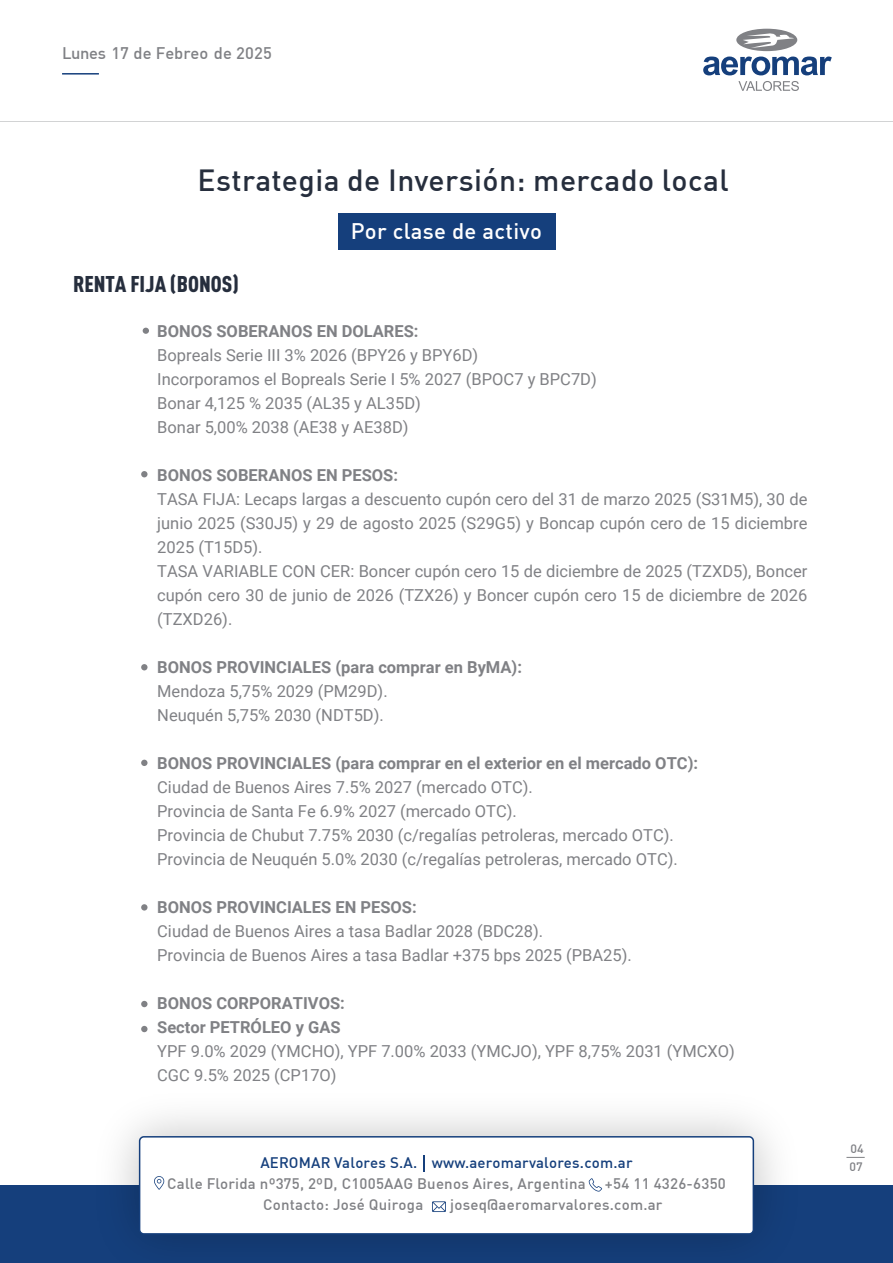
<style>
.page{position:relative;width:893px;height:1263px;background:#fff}
.page>*{position:absolute;margin:0;border:0;box-sizing:border-box;transform-origin:0 0}
.t1{font:500 30px "DIN";letter-spacing:.015em;color:#262e3d}
.t2{font:900 condensed 22.5px "DIN Pro";color:#262e3d}
.t3{font:500 22.05px "DIN";letter-spacing:.015em;color:#fff}
.t4{font:16.5px/24px "Roboto";color:#808185}
.t5{font:700 16.5px/24px "Roboto";color:#808185}
.t6{font:500 16.5px "DIN";color:#808185}
.t7{font:500 15px "DIN";letter-spacing:.015em;color:#808185}
.t8{font:500 15px "DIN";letter-spacing:.015em;color:#153f7c}
.t9{font:500 12px "DIN";color:#808185}
</style>
<div class="page">
<svg style="left:143px;top:328px;width:6px;height:6px"></svg>
<div style="left:141px;top:664px;width:7px;height:6px;background:#808185;border-radius:50%"></div>
<div style="left:141px;top:760px;width:7px;height:6px;background:#808185;border-radius:50%"></div>
<div style="left:141px;top:904px;width:7px;height:6px;background:#808185;border-radius:50%"></div>
<div style="left:141px;top:1001px;width:7px;height:6px;background:#808185;border-radius:50%"></div>
<div style="left:141px;top:1026px;width:7px;height:6px;background:#808185;border-radius:50%"></div>
<div style="left:141px;top:471px;width:7px;height:6px;background:#808185;border-radius:50%"></div>
<div style="left:338px;top:213px;width:217px;height:36px;background:#153f7c"></div>
<hr style="left:0;top:121px;width:893px;height:1px;background:#808185">
<svg style="left:703px;top:57px;width:129px;height:18px"></svg>
<svg style="left:738px;top:81px;width:61px;height:10px"></svg>
<div style="left:736px;top:29px;width:61px;height:22px;background:#808185;border-radius:50%"></div>
<svg style="left:743px;top:33px;width:51px;height:15px"></svg>
<hr style="left:62px;top:73px;width:37px;height:2px;background:#153f7c">
<div style="left:0;top:1185px;width:893px;height:78px;background:#153f7c"></div>
<div style="left:140px;top:1137px;width:613px;height:97px;background:#fff;border-radius:4px"></div>
<div style="left:139px;top:1136px;width:615px;height:98px;border:2px solid #153f7c;border-radius:4px"></div>
<svg style="left:424px;top:1155px;width:1px;height:17px"></svg>
<svg style="left:432px;top:1201px;width:14px;height:11px"></svg>
<svg style="left:589px;top:1178px;width:13px;height:13px"></svg>
<svg style="left:154px;top:1176px;width:10px;height:14px"></svg>
<svg style="left:846px;top:1157px;width:19px;height:1px"></svg>
<p class="t6" style="left:62px;top:43px;width:211px">Lunes 17 de Febreo de 2025</p>
<h1 class="t1" style="left:198px;top:161px;width:533px">Estrategia de Inversión: mercado local</h1>
<h3 class="t3" style="left:351px;top:216px;width:193px">Por clase de activo</h3>
<h2 class="t2" style="left:73px;top:267px;width:167px">RENTA FIJA (BONOS)</h2>
<p class="t5" style="left:157px;top:319px;width:263px">BONOS SOBERANOS EN DOLARES:</p>
<p class="t4" style="left:157px;top:343px;width:441px">Bopreals Serie III 3% 2026 (BPY26 y BPY6D)<br>Incorporamos el Bopreals Serie I 5% 2027 (BPOC7 y BPC7D)<br>Bonar 4,125 % 2035 (AL35 y AL35D)<br>Bonar 5,00% 2038 (AE38 y AE38D)</p>
<p class="t5" style="left:157px;top:463px;width:242px">BONOS SOBERANOS EN PESOS:</p>
<p class="t4" style="left:157px;top:487px;width:652px">TASA FIJA: Lecaps largas a descuento cupón cero del 31 de marzo 2025 (S31M5), 30 de junio 2025 (S30J5) y 29 de agosto 2025 (S29G5) y Boncap cupón cero de 15 diciembre 2025 (T15D5).<br>TASA VARIABLE CON CER: Boncer cupón cero 15 de diciembre de 2025 (TZXD5), Boncer cupón cero 30 de junio de 2026 (TZX26) y Boncer cupón cero 15 de diciembre de 2026 (TZXD26).</p>
<p class="t5" style="left:157px;top:655px;width:366px">BONOS PROVINCIALES (para comprar en ByMA):</p>
<p class="t4" style="left:157px;top:679px;width:232px">Mendoza 5,75% 2029 (PM29D).<br>Neuquén 5,75% 2030 (NDT5D).</p>
<p class="t5" style="left:157px;top:751px;width:542px">BONOS PROVINCIALES (para comprar en el exterior en el mercado OTC):</p>
<p class="t4" style="left:157px;top:775px;width:522px">Ciudad de Buenos Aires 7.5% 2027 (mercado OTC).<br>Provincia de Santa Fe 6.9% 2027 (mercado OTC).<br>Provincia de Chubut 7.75% 2030 (c/regalías petroleras, mercado OTC).<br>Provincia de Neuquén 5.0% 2030 (c/regalías petroleras, mercado OTC).</p>
<p class="t5" style="left:157px;top:895px;width:261px">BONOS PROVINCIALES EN PESOS:</p>
<p class="t4" style="left:157px;top:919px;width:476px">Ciudad de Buenos Aires a tasa Badlar 2028 (BDC28).<br>Provincia de Buenos Aires a tasa Badlar +375 bps 2025 (PBA25).</p>
<p class="t5" style="left:157px;top:991px;width:189px">BONOS CORPORATIVOS:<br>Sector PETRÓLEO y GAS</p>
<p class="t4" style="left:157px;top:1039px;width:579px">YPF 9.0% 2029 (YMCHO), YPF 7.00% 2033 (YMCJO), YPF 8,75% 2031 (YMCXO)<br>CGC 9.5% 2025 (CP17O)</p>
<p class="t9" style="left:850px;top:1141px;width:15px">04</p>
<p class="t8" style="left:260px;top:1153px;width:374px">AEROMAR Valores S.A. www.aeromarvalores.com.ar</p>
<p class="t9" style="left:849px;top:1159px;width:15px">07</p>
<p class="t7" style="left:167px;top:1174px;width:420px">Calle Florida nº375, 2ºD, C1005AAG Buenos Aires, Argentina</p>
<p class="t7" style="left:605px;top:1174px;width:122px">+54 11 4326-6350</p>
<p class="t7" style="left:263px;top:1195px;width:162px">Contacto: José Quiroga</p>
<p class="t7" style="left:450px;top:1195px;width:214px">joseq@aeromarvalores.com.ar</p>
</div>
